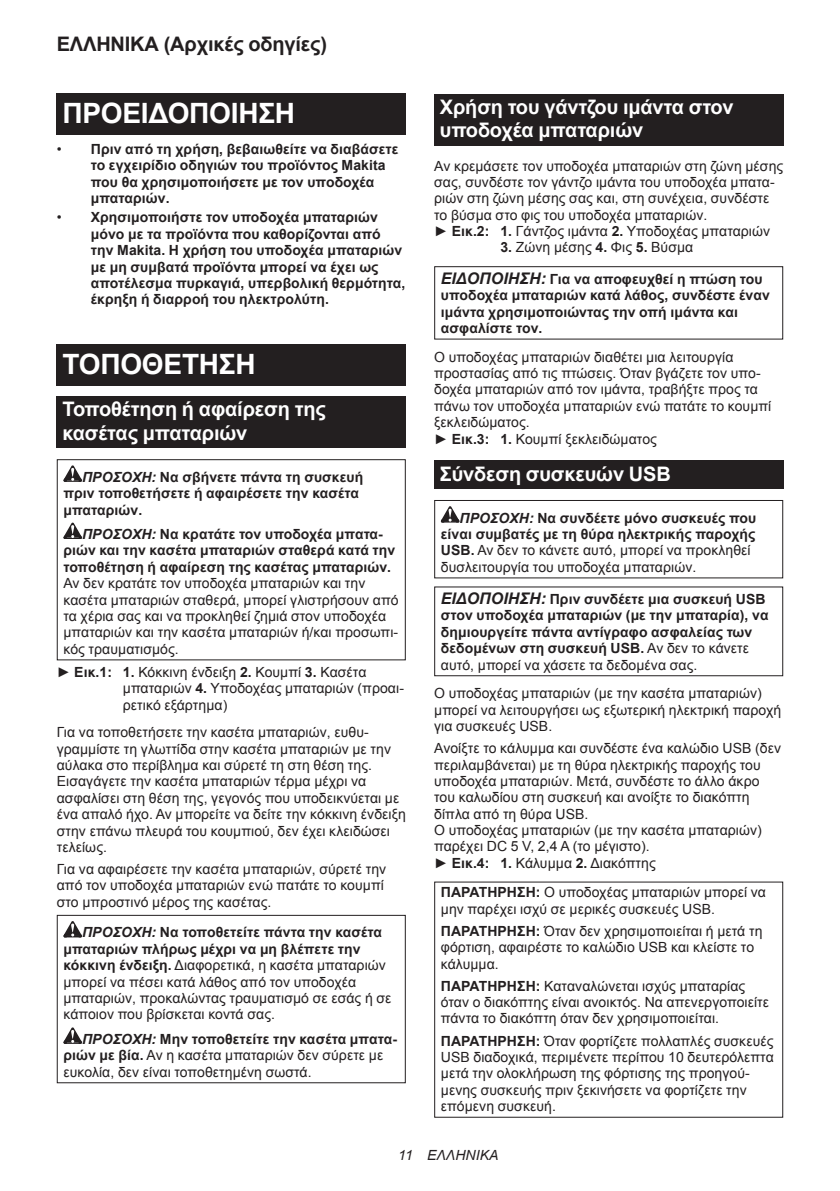
<style>
.page{position:relative;width:840px;height:1191px;background:#fff}
.page>*{position:absolute;margin:0;border:0;box-sizing:border-box;transform-origin:0 0}
.t1{font:700 28px "Arial";letter-spacing:-.01em;color:#fff}
.t2{font:700 20px/23.4px "Arial";letter-spacing:-.01em;color:#fff}
.t3{font:700 20px "Arial";letter-spacing:-.01em;color:#231f20}
.t4{font:14px/16.4px "Arial";letter-spacing:.005em;color:#231f20}
.t5{font:700 14px/16.4px "Arial";letter-spacing:.005em;color:#231f20}
.t6{font:italic 14px "Arial";letter-spacing:.005em;color:#231f20}
.s1{font-weight:400}
.s2{font-style:italic}
.s3{font-weight:700}
.s4{font-weight:700;font-style:italic}
.s5{font-style:italic;font-size:16px}
</style>
<div class="page">
<div style="left:57px;top:94px;width:348px;height:41px;background:#231f20"></div>
<div style="left:57px;top:344px;width:348px;height:41px;background:#231f20"></div>
<div style="left:57px;top:396px;width:348px;height:52px;background:#231f20"></div>
<svg style="left:63px;top:465px;width:19px;height:17px"></svg>
<svg style="left:63px;top:522px;width:19px;height:17px"></svg>
<div style="left:57px;top:459px;width:348px;height:201px;border:1px solid #231f20"></div>
<svg style="left:63px;top:921px;width:19px;height:16px"></svg>
<svg style="left:63px;top:1027px;width:19px;height:16px"></svg>
<div style="left:57px;top:915px;width:348px;height:168px;border:1px solid #231f20"></div>
<div style="left:434px;top:94px;width:348px;height:52px;background:#231f20"></div>
<div style="left:434px;top:266px;width:348px;height:73px;border:1px solid #231f20"></div>
<div style="left:434px;top:460px;width:348px;height:29px;background:#231f20"></div>
<svg style="left:440px;top:506px;width:19px;height:16px"></svg>
<div style="left:434px;top:500px;width:348px;height:78px;border:1px solid #231f20"></div>
<div style="left:434px;top:586px;width:348px;height:90px;border:1px solid #231f20"></div>
<h2 class="t3" style="left:57px;top:31px;width:272px">ΕΛΛΗΝΙΚΑ (Αρχικές οδηγίες)</h2>
<h1 class="t1" style="left:62px;top:95px;width:234px">ΠΡΟΕΙΔΟΠΟΙΗΣΗ</h1>
<p class="t5" style="left:91px;top:141px;width:309px;text-indent:-34px"><span class="s1">•</span> Πριν από τη χρήση, βεβαιωθείτε να διαβάσετε το εγχειρίδιο οδηγιών του προϊόντος Makita που θα χρησιμοποιήσετε με τον υποδοχέα μπαταριών.</p>
<p class="t5" style="left:91px;top:210px;width:316px;text-indent:-34px"><span class="s1">•</span> Χρησιμοποιήστε τον υποδοχέα μπαταριών μόνο με τα προϊόντα που καθορίζονται από την Makita. Η χρήση του υποδοχέα μπαταριών με μη συμβατά προϊόντα μπορεί να έχει ως αποτέλεσμα πυρκαγιά, υπερβολική θερμότητα, έκρηξη ή διαρροή του ηλεκτρολύτη.</p>
<h1 class="t1" style="left:62px;top:345px;width:195px">ΤΟΠΟΘΕΤΗΣΗ</h1>
<h2 class="t2" style="left:62px;top:398px;width:265px">Τοποθέτηση ή αφαίρεση της κασέτας μπαταριών</h2>
<p class="t5" style="left:63px;top:469px;width:301px;text-indent:19px"><span class="s2">ΠΡΟΣΟΧΗ:</span> Να σβήνετε πάντα τη συσκευή πριν τοποθετήσετε ή αφαιρέσετε την κασέτα μπαταριών.</p>
<p class="t5" style="left:63px;top:526px;width:333px;text-align:center"><span class="s2">ΠΡΟΣΟΧΗ:</span> Να κρατάτε τον υποδοχέα μπατα&shy;ριών και την κασέτα μπαταριών σταθερά κατά την τοποθέτηση ή αφαίρεση της κασέτας μπαταριών.</p>
<p class="t4" style="left:63px;top:575px;width:336px">Αν δεν κρατάτε τον υποδοχέα μπαταριών και την κασέτα μπαταριών σταθερά, μπορεί γλιστρήσουν από τα χέρια σας και να προκληθεί ζημιά στον υποδοχέα μπαταριών και την κασέτα μπαταριών ή/και προσωπι&shy;κός τραυματισμός.</p>
<p class="t4" style="left:123px;top:664px;width:282px;text-indent:-66px">► <span class="s3">Εικ.1: 1.</span> Κόκκινη ένδειξη <span class="s3">2.</span> Κουμπί <span class="s3">3.</span> Κασέτα μπαταριών <span class="s3">4.</span> Υποδοχέας μπαταριών (προαι&shy;ρετικό εξάρτημα)</p>
<p class="t4" style="left:57px;top:724px;width:350px">Για να τοποθετήσετε την κασέτα μπαταριών, ευθυ&shy;γραμμίστε τη γλωττίδα στην κασέτα μπαταριών με την αύλακα στο περίβλημα και σύρετέ τη στη θέση της.<br>Εισαγάγετε την κασέτα μπαταριών τέρμα μέχρι να ασφαλίσει στη θέση της, γεγονός που υποδεικνύεται με ένα απαλό ήχο. Αν μπορείτε να δείτε την κόκκινη ένδειξη στην επάνω πλευρά του κουμπιού, δεν έχει κλειδώσει τελείως.</p>
<p class="t4" style="left:57px;top:861px;width:331px">Για να αφαιρέσετε την κασέτα μπαταριών, σύρετέ την από τον υποδοχέα μπαταριών ενώ πατάτε το κουμπί στο μπροστινό μέρος της κασέτας.</p>
<p class="t4" style="left:63px;top:924px;width:329px;text-indent:19px"><span class="s4">ΠΡΟΣΟΧΗ:</span> <span class="s3">Να τοποθετείτε πάντα την κασέτα μπαταριών πλήρως μέχρι να μη βλέπετε την κόκκινη ένδειξη.</span> Διαφορετικά, η κασέτα μπαταριών μπορεί να πέσει κατά λάθος από τον υποδοχέα μπαταριών, προκαλώντας τραυματισμό σε εσάς ή σε κάποιον που βρίσκεται κοντά σας.</p>
<p class="t4" style="left:63px;top:1030px;width:335px;text-indent:19px"><span class="s4">ΠΡΟΣΟΧΗ:</span> <span class="s3">Μην τοποθετείτε την κασέτα μπατα&shy;ριών με βία.</span> Αν η κασέτα μπαταριών δεν σύρετε με ευκολία, δεν είναι τοποθετημένη σωστά.</p>
<h2 class="t2" style="left:439px;top:96px;width:295px">Χρήση του γάντζου ιμάντα στον υποδοχέα μπαταριών</h2>
<p class="t4" style="left:434px;top:158px;width:350px">Αν κρεμάσετε τον υποδοχέα μπαταριών στη ζώνη μέσης σας, συνδέστε τον γάντζο ιμάντα του υποδοχέα μπατα&shy;ριών στη ζώνη μέσης σας και, στη συνέχεια, συνδέστε το βύσμα στο φις του υποδοχέα μπαταριών.<br>► <span class="s3">Εικ.2: 1.</span> Γάντζος ιμάντα <span class="s3">2.</span> Υποδοχέας μπαταριών</p>
<p class="t4" style="left:500px;top:239px;width:194px"><span class="s3">3.</span> Ζώνη μέσης <span class="s3">4.</span> Φις <span class="s3">5.</span> Βύσμα</p>
<p class="t5" style="left:440px;top:271px;width:330px"><span class="s5">ΕΙΔΟΠΟΙΗΣΗ:</span> Για να αποφευχθεί η πτώση του υποδοχέα μπαταριών κατά λάθος, συνδέστε έναν ιμάντα χρησιμοποιώντας την οπή ιμάντα και ασφαλίστε τον.</p>
<p class="t4" style="left:434px;top:349px;width:338px">Ο υποδοχέας μπαταριών διαθέτει μια λειτουργία προστασίας από τις πτώσεις. Όταν βγάζετε τον υπο&shy;δοχέα μπαταριών από τον ιμάντα, τραβήξτε προς τα πάνω τον υποδοχέα μπαταριών ενώ πατάτε το κουμπί ξεκλειδώματος.<br>► <span class="s3">Εικ.3: 1.</span> Κουμπί ξεκλειδώματος</p>
<h2 class="t2" style="left:439px;top:462px;width:232px">Σύνδεση συσκευών USB</h2>
<p class="t4" style="left:440px;top:509px;width:317px;text-indent:19px"><span class="s4">ΠΡΟΣΟΧΗ:</span> <span class="s3">Να συνδέετε μόνο συσκευές που είναι συμβατές με τη θύρα ηλεκτρικής παροχής USB.</span> Αν δεν το κάνετε αυτό, μπορεί να προκληθεί δυσλειτουργία του υποδοχέα μπαταριών.</p>
<p class="t5" style="left:440px;top:591px;width:329px"><span class="s5">ΕΙΔΟΠΟΙΗΣΗ:</span> Πριν συνδέετε μια συσκευή USB στον υποδοχέα μπαταριών (με την μπαταρία), να δημιουργείτε πάντα αντίγραφο ασφαλείας των δεδομένων στη συσκευή USB. <span class="s1">Αν δεν το κάνετε αυτό, μπορεί να χάσετε τα δεδομένα σας.</span></p>
<p class="t4" style="left:434px;top:685px;width:348px">Ο υποδοχέας μπαταριών (με την κασέτα μπαταριών) μπορεί να λειτουργήσει ως εξωτερική ηλεκτρική παροχή για συσκευές USB.</p>
<p class="t4" style="left:434px;top:740px;width:348px">Ανοίξτε το κάλυμμα και συνδέστε ένα καλώδιο USB (δεν περιλαμβάνεται) με τη θύρα ηλεκτρικής παροχής του υποδοχέα μπαταριών. Μετά, συνδέστε το άλλο άκρο του καλωδίου στη συσκευή και ανοίξτε το διακόπτη δίπλα από τη θύρα USB.<br>Ο υποδοχέας μπαταριών (με την κασέτα μπαταριών) παρέχει DC 5 V, 2,4 A (το μέγιστο).<br>► <span class="s3">Εικ.4: 1.</span> Κάλυμμα <span class="s3">2.</span> Διακόπτης</p>
<p class="t4" style="left:440px;top:884px;width:326px"><span class="s3">ΠΑΡΑΤΗΡΗΣΗ:</span> Ο υποδοχέας μπαταριών μπορεί να μην παρέχει ισχύ σε μερικές συσκευές USB.</p>
<p class="t4" style="left:440px;top:923px;width:323px"><span class="s3">ΠΑΡΑΤΗΡΗΣΗ:</span> Όταν δεν χρησιμοποιείται ή μετά τη φόρτιση, αφαιρέστε το καλώδιο USB και κλείστε το κάλυμμα.</p>
<p class="t4" style="left:440px;top:977px;width:329px"><span class="s3">ΠΑΡΑΤΗΡΗΣΗ:</span> Καταναλώνεται ισχύς μπαταρίας όταν ο διακόπτης είναι ανοικτός. Να απενεργοποιείτε πάντα το διακόπτη όταν δεν χρησιμοποιείται.</p>
<p class="t4" style="left:440px;top:1032px;width:334px"><span class="s3">ΠΑΡΑΤΗΡΗΣΗ:</span> Όταν φορτίζετε πολλαπλές συσκευές USB διαδοχικά, περιμένετε περίπου 10 δευτερόλεπτα μετά την ολοκλήρωση της φόρτισης της προηγού&shy;μενης συσκευής πριν ξεκινήσετε να φορτίζετε την επόμενη συσκευή.</p>
<p class="t6" style="left:398px;top:1146px;width:102px">11 ΕΛΛΗΝΙΚΑ</p>
</div>
